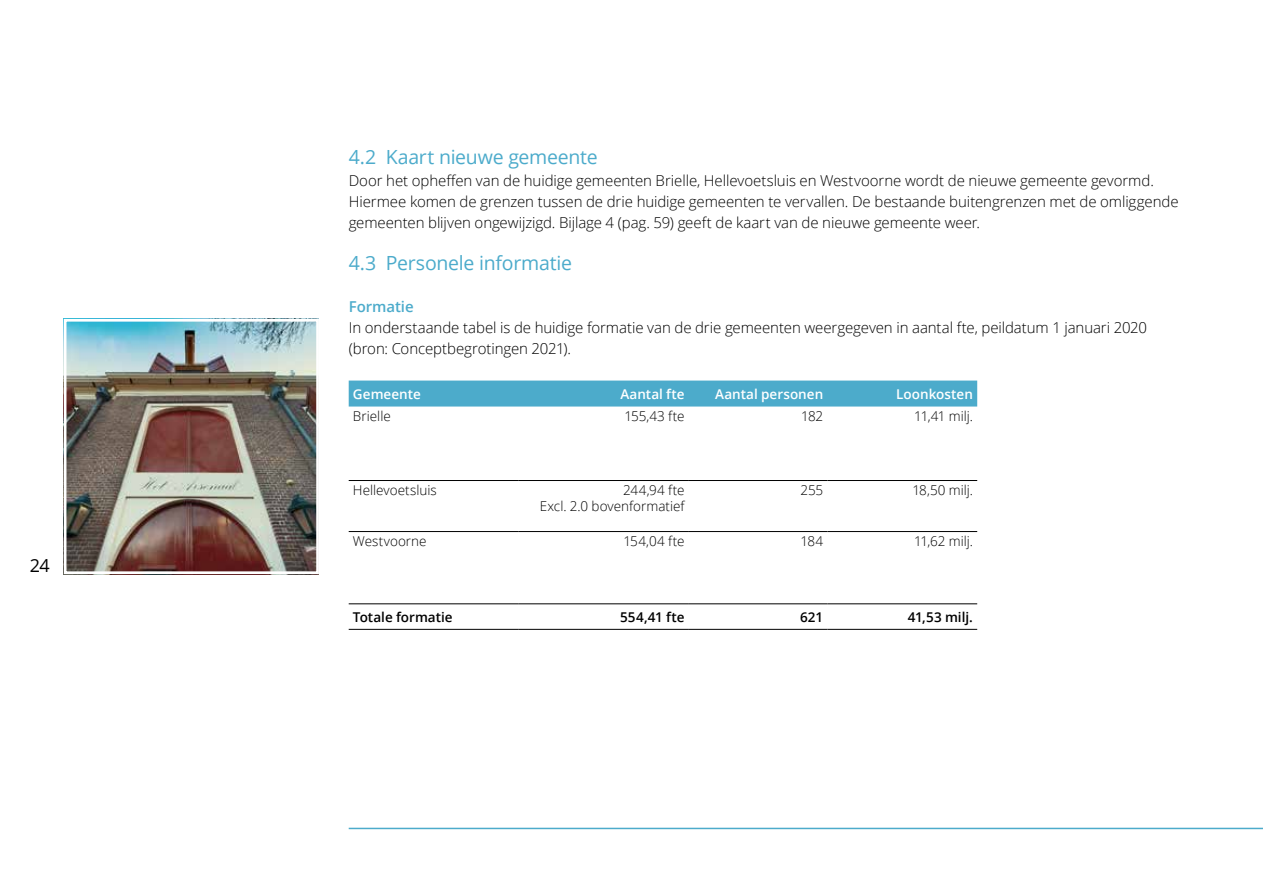
<style>
.page{position:relative;width:1263px;height:893px;background:#fff}
.page>*{position:absolute;margin:0;border:0;box-sizing:border-box;transform-origin:0 0}
.Kop_2_blauw{font:19.5px "Open Sans";letter-spacing:-.015em;color:#4cabcb}
.t1{font:18px "Open Sans";color:#000}
.Platte_tekst{font:300 15px/21px "Open Sans";letter-spacing:-.005em;color:#000}
.Subkop_blauw{font:600 15px "Open Sans";letter-spacing:-.005em;color:#4cabcb}
.t2{font:300 13.5px "Open Sans";color:#000}
.t3{font:600 13.5px "Open Sans";letter-spacing:.005em;color:#fff}
.t4{font:600 13.5px "Open Sans";color:#000}
</style>
<div class="page">
<div style="left:349px;top:381px;width:628px;height:26px;background:#4cabcb"></div>
<hr style="left:349px;top:480px;width:170px;height:1px;background:#000">
<hr style="left:519px;top:480px;width:170px;height:1px;background:#000">
<hr style="left:689px;top:480px;width:138px;height:1px;background:#000">
<hr style="left:827px;top:480px;width:150px;height:1px;background:#000">
<hr style="left:349px;top:531px;width:170px;height:1px;background:#000">
<hr style="left:519px;top:531px;width:170px;height:1px;background:#000">
<hr style="left:689px;top:531px;width:138px;height:1px;background:#000">
<hr style="left:827px;top:531px;width:150px;height:1px;background:#000">
<hr style="left:349px;top:604px;width:170px;height:1px;background:#000">
<hr style="left:519px;top:604px;width:170px;height:1px;background:#000">
<hr style="left:689px;top:604px;width:138px;height:1px;background:#000">
<hr style="left:827px;top:604px;width:150px;height:1px;background:#000">
<hr style="left:349px;top:629px;width:170px;height:1px;background:#000">
<hr style="left:519px;top:629px;width:170px;height:1px;background:#000">
<hr style="left:689px;top:629px;width:138px;height:1px;background:#000">
<hr style="left:827px;top:629px;width:150px;height:1px;background:#000">
<hr style="left:349px;top:828px;width:914px;height:1px;background:#4cabcb">
<img style="left:68px;top:323px;width:247px;height:247px">
<div style="left:64px;top:319px;width:255px;height:255px;border:3px solid #fff"></div>
<p class="t1" style="left:30px;top:553px;width:21px">24</p>
<h2 class="Kop_2_blauw" style="left:349px;top:143px;width:250px">4.2 Kaart nieuwe gemeente</h2>
<p class="Platte_tekst" style="left:349px;top:169px;width:831px">Door het opheffen van de huidige gemeenten Brielle, Hellevoetsluis en Westvoorne wordt de nieuwe gemeente gevormd.<br>Hiermee komen de grenzen tussen de drie huidige gemeenten te vervallen. De bestaande buitengrenzen met de omliggende gemeenten blijven ongewijzigd. Bijlage 4 (pag. 59) geeft de kaart van de nieuwe gemeente weer.</p>
<h2 class="Kop_2_blauw" style="left:349px;top:249px;width:225px">4.3 Personele informatie</h2>
<h3 class="Subkop_blauw" style="left:349px;top:296px;width:66px">Formatie</h3>
<p class="Platte_tekst" style="left:349px;top:316px;width:800px">In onderstaande tabel is de huidige formatie van de drie gemeenten weergegeven in aantal fte, peildatum 1 januari 2020 (bron: Conceptbegrotingen 2021).</p>
<p class="t3" style="left:353px;top:385px;width:69px">Gemeente</p>
<p class="t3" style="left:620px;top:385px;width:66px">Aantal fte</p>
<p class="t3" style="left:715px;top:385px;width:110px">Aantal personen</p>
<p class="t3" style="left:896px;top:385px;width:78px">Loonkosten</p>
<p class="t2" style="left:353px;top:407px;width:39px">Brielle</p>
<p class="t2" style="left:624px;top:407px;width:62px">155,43 fte</p>
<p class="t2" style="left:801px;top:407px;width:24px">182</p>
<p class="t2" style="left:914px;top:407px;width:60px">11,41 milj.</p>
<p class="t2" style="left:353px;top:481px;width:85px">Hellevoetsluis</p>
<p class="t2" style="left:623px;top:481px;width:63px">244,94 fte</p>
<p class="t2" style="left:540px;top:497px;width:146px">Excl. 2.0 bovenformatief</p>
<p class="t2" style="left:800px;top:481px;width:24px">255</p>
<p class="t2" style="left:912px;top:481px;width:62px">18,50 milj.</p>
<p class="t2" style="left:353px;top:532px;width:75px">Westvoorne</p>
<p class="t2" style="left:624px;top:532px;width:62px">154,04 fte</p>
<p class="t2" style="left:801px;top:532px;width:24px">184</p>
<p class="t2" style="left:914px;top:532px;width:60px">11,62 milj.</p>
<p class="t4" style="left:353px;top:608px;width:101px">Totale formatie</p>
<p class="t4" style="left:620px;top:608px;width:66px">554,41 fte</p>
<p class="t4" style="left:800px;top:608px;width:25px">621</p>
<p class="t4" style="left:908px;top:608px;width:67px">41,53 milj.</p>
</div>
